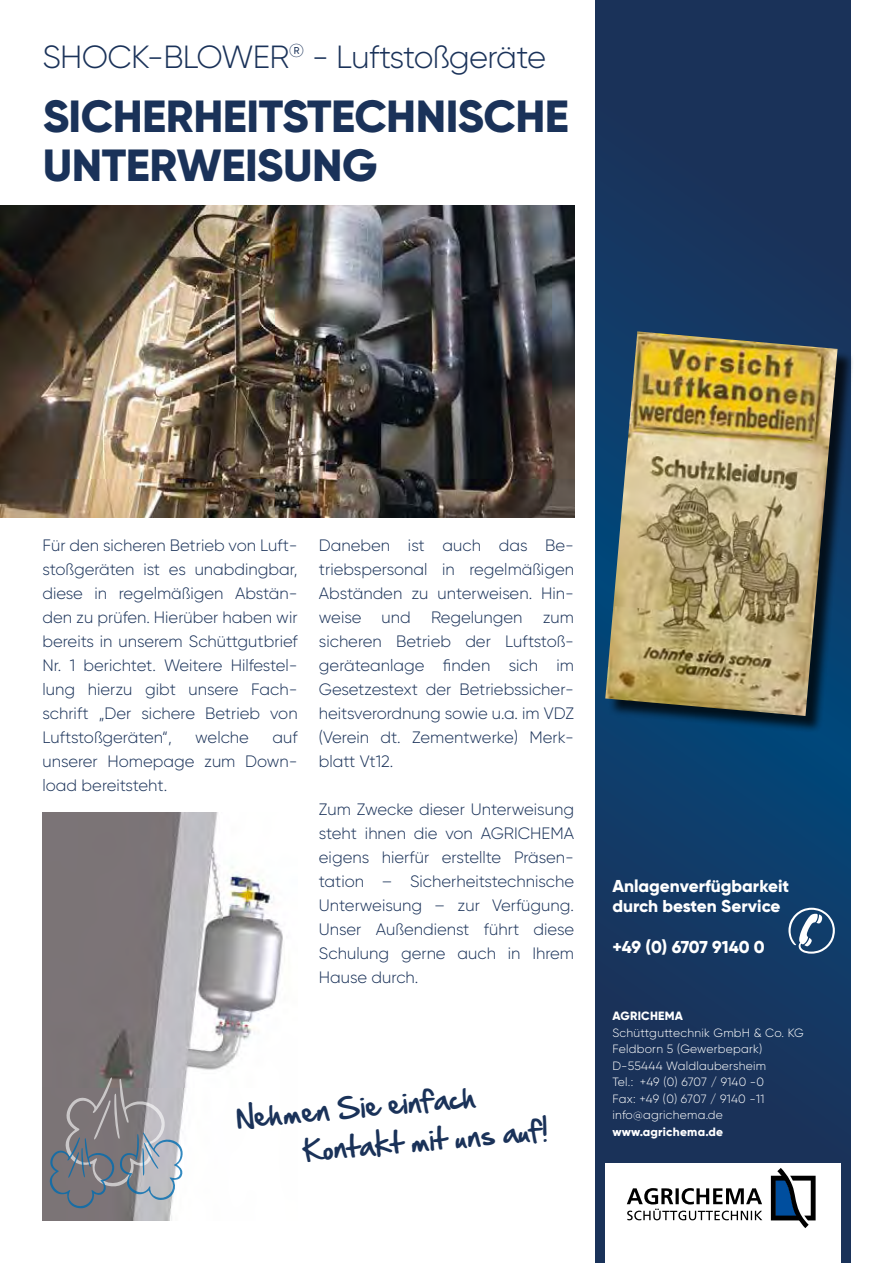
<style>
.page{position:relative;width:893px;height:1263px;background:#fff}
.page>*{position:absolute;margin:0;border:0;box-sizing:border-box;transform-origin:0 0}
.t1{font:800 45px/49.5px "Gilroy";letter-spacing:-.01em;color:#1a3259}
.t2{font:300 32.1px "Gilroy";letter-spacing:-.02em;color:#1a3259}
.t3{font:25.5px/39px "Hand Of Sean";color:#1a3259}
.t4{font:800 17.25px/20.4px "Gilroy";color:#fff}
.t5{font:800 17.25px "Gilroy";letter-spacing:-.02em;color:#fff}
.t6{font:300 16.5px/24px "Gilroy";color:#1a3259;text-align:justify}
.t7{font:300 12px/16.5px "Gilroy";letter-spacing:.02em;color:#fff}
.t8{font:800 12px "Gilroy";letter-spacing:.02em;color:#fff}
</style>
<div class="page">
<svg style="left:595px;top:0;width:255px;height:1263px;background:#153760"></svg>
<div style="left:605px;top:1164px;width:236px;height:99px;background:#fff"></div>
<svg style="left:771px;top:1168px;width:45px;height:60px"></svg>
<svg style="left:627px;top:1188px;width:135px;height:32px"></svg>
<img style="left:0;top:205px;width:574px;height:313px">
<div style="left:608px;top:334px;width:247px;height:399px;background:#000;opacity:.75"></div>
<img style="left:605px;top:331px;width:233px;height:385px">
<img style="left:43px;top:813px;width:240px;height:407px">
<svg style="left:48px;top:1077px;width:136px;height:132px;background:#8e8f94"></svg>
<svg style="left:788px;top:908px;width:47px;height:46px"></svg>
<h2 class="t2" style="left:43px;top:37px;width:505px">SHOCK-BLOWER<sup>®</sup> - Luftstoßgeräte</h2>
<h1 class="t1" style="left:43px;top:91px;width:528px">SICHERHEITSTECHNISCHE<br>UNTERWEISUNG</h1>
<p class="t6" style="left:43px;top:532px;width:257px">Für den sicheren Betrieb von Luft&shy;stoßgeräten ist es unabdingbar, diese in regelmäßigen Abstän&shy;den zu prüfen. Hierüber haben wir bereits in unserem Schüttgutbrief Nr. 1 berichtet. Weitere Hilfestel&shy;lung hierzu gibt unsere Fach&shy;schrift „Der sichere Betrieb von Luftstoßgeräten“,</p>
<p class="t6" style="left:195px;top:725px;width:55px">welche</p>
<p class="t6" style="left:43px;top:725px;width:257px;text-indent:230px">auf unserer Homepage zum Down&shy;load bereitsteht.</p>
<p class="t6" style="left:319px;top:533px;width:257px">Daneben ist auch das Be&shy;triebspersonal in regelmäßigen Abständen zu unterweisen. Hin&shy;weise und Regelungen zum sicheren Betrieb der Luftstoß&shy;geräteanlage finden sich im Gesetzestext der Betriebssicher&shy;heitsverordnung sowie u.a. im VDZ (Verein dt. Zementwerke) Merk&shy;blatt Vt12.</p>
<p class="t6" style="left:319px;top:797px;width:257px">Zum Zwecke dieser Unterweisung steht ihnen die von AGRICHEMA eigens hierfür erstellte Präsen&shy;tation – Sicherheitstechnische Unterweisung – zur Verfügung.<br>Unser Außendienst führt diese Schulung gerne auch in Ihrem Hause durch.</p>
<h3 class="t3" style="left:297px;top:1092px;width:248px;text-indent:-62px;rotate:-5deg">Nehmen Sie einfach<br>Kontakt mit uns auf!</h3>
<p class="t4" style="left:612px;top:875px;width:178px">Anlagenverfügbarkeit durch besten Service</p>
<p class="t5" style="left:612px;top:936px;width:154px">+49 (0) 6707 9140 0</p>
<p class="t8" style="left:612px;top:1008px;width:72px">AGRICHEMA</p>
<p class="t7" style="left:612px;top:1024px;width:193px">Schüttguttechnik GmbH &amp; Co. KG<br>Feldborn 5 (Gewerbepark)<br>D-55444 Waldlaubersheim<br>Tel.: +49 (0) 6707 / 9140 -0<br>Fax: +49 (0) 6707 / 9140 -11 info@agrichema.de</p>
<p class="t8" style="left:612px;top:1124px;width:112px">www.agrichema.de</p>
</div>
